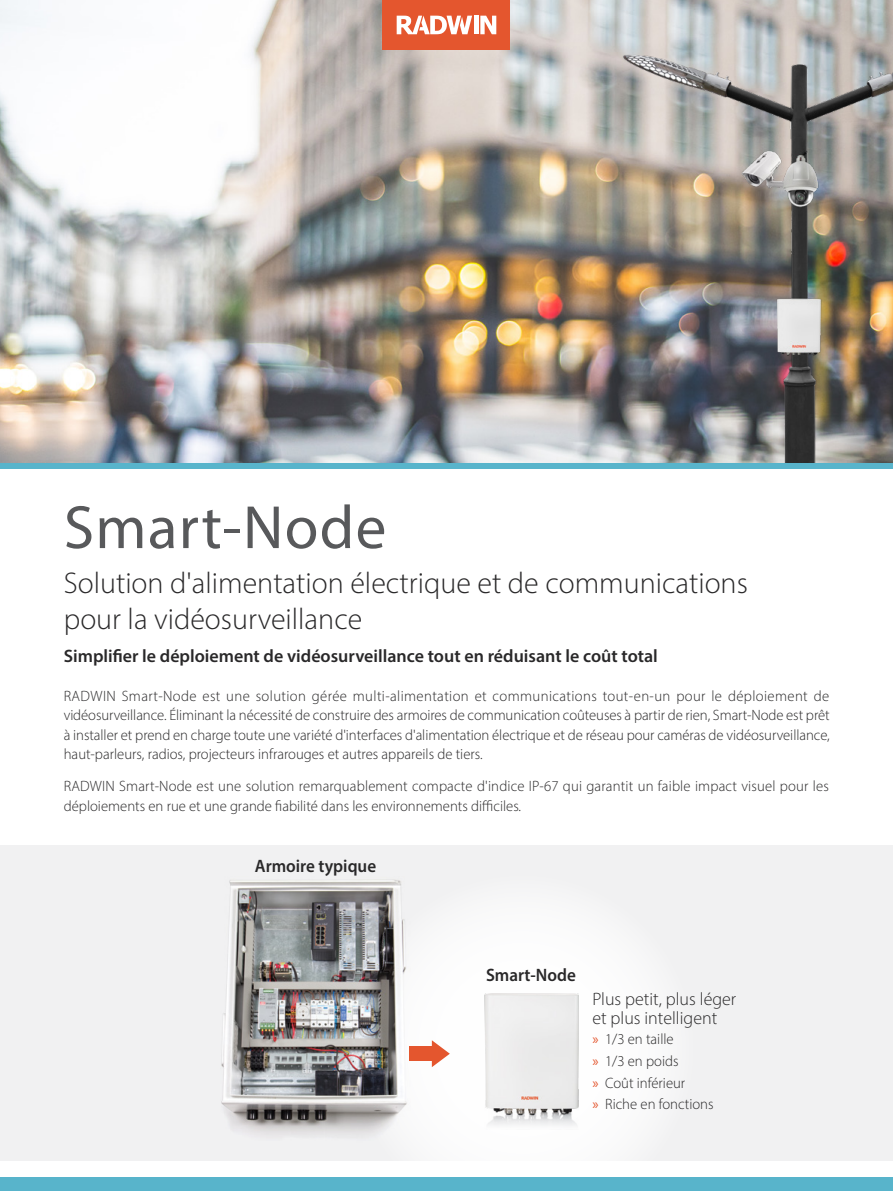
<style>
.page{position:relative;width:893px;height:1191px;background:#fff}
.page>*{position:absolute;margin:0;border:0;box-sizing:border-box;transform-origin:0 0}
.t1{font:61.5px "Myriad Pro";letter-spacing:.02em;color:#58595b}
.t2{font:300 30px/36px "Myriad Pro";color:#292829}
.t3{font:600 18px "Myriad Pro";color:#292829}
.t4{font:300 18px/19.5px "Myriad Pro";color:#292829}
.t5{font:600 18px "Myriad Pro";color:#292829;scale:.95 1}
.t6{font:300 15px/19.5px "Myriad Pro";color:#292829}
.s1{font-weight:400;color:#e4562e}
</style>
<div class="page">
<div style="left:0;top:845px;width:893px;height:316px;background:#f1f1f2"></div>
<div style="left:350px;top:873px;width:345px;height:318px;background:#fff"></div>
<div style="left:409px;top:1046px;width:24px;height:15px;background:#e4562e"></div>
<svg style="left:432px;top:1040px;width:18px;height:27px"></svg>
<div style="left:0;top:1177px;width:893px;height:14px;background:#58b4cb"></div>
<img style="left:0;top:0;width:893px;height:463px">
<img style="left:615px;top:28px;width:278px;height:435px">
<div style="left:0;top:463px;width:893px;height:6px;background:#58b4cb"></div>
<div style="left:383px;top:0;width:127px;height:49px;background:#e4562e"></div>
<hr style="left:474px;top:16px;width:4px;height:18px;background:#fff">
<svg style="left:480px;top:16px;width:16px;height:18px"></svg>
<svg style="left:397px;top:16px;width:75px;height:18px"></svg>
<img style="left:484px;top:993px;width:95px;height:133px">
<img style="left:221px;top:873px;width:204px;height:279px">
<img style="left:222px;top:880px;width:184px;height:240px">
<h1 class="t1" style="left:64px;top:489px;width:324px">Smart-Node</h1>
<h2 class="t2" style="left:64px;top:565px;width:686px">Solution d'alimentation électrique et de communications pour la vidéosurveillance</h2>
<p class="t3" style="left:64px;top:644px;width:596px">Simplifier le déploiement de vidéosurveillance tout en réduisant le coût total</p>
<p class="t6" style="left:64px;top:686px;width:768px;text-align:justify">RADWIN Smart-Node est une solution gérée multi-alimentation et communications tout-en-un pour le déploiement de vidéosurveillance. Éliminant la nécessité de construire des armoires de communication coûteuses à partir de rien, Smart-Node est prêt à installer et prend en charge toute une variété d'interfaces d'alimentation électrique et de réseau pour caméras de vidéosurveillance, haut-parleurs, radios, projecteurs infrarouges et autres appareils de tiers.</p>
<p class="t6" style="left:64px;top:776px;width:767px">RADWIN Smart-Node est une solution remarquablement compacte d'indice IP-67 qui garantit un faible impact visuel pour les déploiements en rue et une grande fiabilité dans les environnements difficiles.</p>
<p class="t5" style="left:255px;top:854px;width:129px">Armoire typique</p>
<p class="t5" style="left:486px;top:963px;width:96px">Smart-Node</p>
<p class="t4" style="left:592px;top:988px;width:145px">Plus petit, plus léger et plus intelligent</p>
<p class="t6" style="left:592px;top:1028px;width:123px;line-height:21.8px"><span class="s1">»</span> 1/3 en taille<br><span class="s1">»</span> 1/3 en poids<br><span class="s1">»</span> Coût inférieur<br><span class="s1">»</span> Riche en fonctions</p>
</div>
